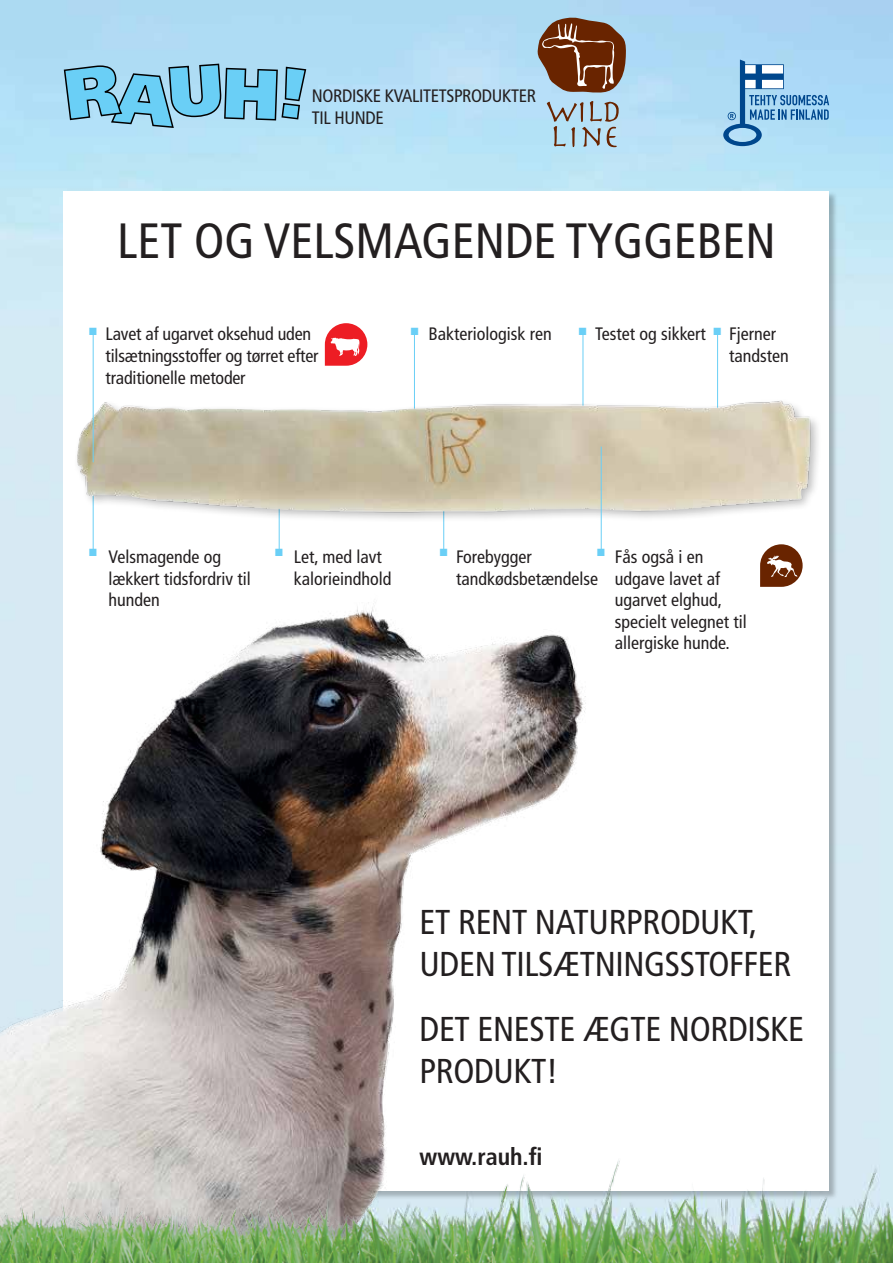
<style>
.page{position:relative;width:893px;height:1263px;background:#fff}
.page>*{position:absolute;margin:0;border:0;box-sizing:border-box;transform-origin:0 0}
.t1{font:condensed 49.5px "Frutiger";color:#231f20}
.t2{font:condensed 34.5px/41.4px "Frutiger";letter-spacing:-.01em;color:#231f20}
.t3{font:700 condensed 24px "Frutiger";color:#231f20}
.t4{font:condensed 18px/21.6px "Frutiger";color:#231f20}
.t5{font:condensed 18px/21.6px "Frutiger";letter-spacing:-.02em;color:#231f20}
.t6{font:10.5px "Zapf Dingbats ITC";color:#6acff6}
</style>
<div class="page">
<svg style="left:723px;top:60px;width:106px;height:86px;background:#8ebee0"></svg>
<svg style="left:64px;top:64px;width:242px;height:64px;background:#79bdd9"></svg>
<img style="left:0;top:578px;width:837px;height:549px">
<hr style="left:414px;top:331px;width:1px;height:132px;background:#6acff6">
<hr style="left:93px;top:447px;width:1px;height:105px;background:#6acff6">
<hr style="left:443px;top:447px;width:1px;height:108px;background:#6acff6">
<hr style="left:279px;top:447px;width:1px;height:108px;background:#6acff6">
<hr style="left:583px;top:331px;width:1px;height:132px;background:#6acff6">
<hr style="left:717px;top:331px;width:1px;height:132px;background:#6acff6">
<div style="left:74px;top:398px;width:748px;height:125px;background:#fff"></div>
<img style="left:37px;top:397px;width:830px;height:123px">
<hr style="left:601px;top:447px;width:1px;height:108px;background:#6acff6">
<svg style="left:760px;top:544px;width:43px;height:43px"></svg>
<hr style="left:93px;top:331px;width:1px;height:131px;background:#6acff6">
<svg style="left:325px;top:323px;width:42px;height:43px"></svg>
<img style="left:0;top:1127px;width:893px;height:136px">
<svg style="left:537px;top:16px;width:89px;height:78px;background:#85604c"></svg>
<svg style="left:547px;top:101px;width:72px;height:46px;background:#a7bcc6"></svg>
<p class="t5" style="left:312px;top:85px;width:226px">NORDISKE KVALITETSPRODUKTER<br>TIL HUNDE</p>
<p class="t1" style="left:117px;top:212px;width:660px">LET OG VELSMAGENDE TYGGEBEN</p>
<p class="t6" style="left:89px;top:326px;width:9px">■</p>
<p class="t4" style="left:106px;top:323px;width:214px">Lavet af ugarvet oksehud uden tilsætningsstoffer og tørret efter traditionelle metoder</p>
<p class="t4" style="left:428px;top:323px;width:125px">Bakteriologisk ren</p>
<p class="t4" style="left:595px;top:323px;width:112px">Testet og sikkert</p>
<p class="t4" style="left:729px;top:323px;width:61px">Fjerner tandsten</p>
<p class="t6" style="left:411px;top:326px;width:9px">■</p>
<p class="t6" style="left:579px;top:326px;width:9px">■</p>
<p class="t6" style="left:713px;top:326px;width:9px">■</p>
<p class="t6" style="left:89px;top:548px;width:9px">■</p>
<p class="t6" style="left:275px;top:548px;width:9px">■</p>
<p class="t6" style="left:440px;top:548px;width:9px">■</p>
<p class="t6" style="left:597px;top:548px;width:9px">■</p>
<p class="t4" style="left:109px;top:546px;width:144px">Velsmagende og lækkert tidsfordriv til hunden</p>
<p class="t4" style="left:294px;top:546px;width:99px">Let, med lavt kalorieindhold</p>
<p class="t4" style="left:456px;top:546px;width:143px">Forebygger tandkødsbetændelse</p>
<p class="t4" style="left:615px;top:546px;width:133px">Fås også i en udgave lavet af ugarvet elghud, specielt velegnet til allergiske hunde.</p>
<p class="t2" style="left:420px;top:902px;width:373px">ET RENT NATURPRODUKT,<br>UDEN TILSÆTNINGSSTOFFER</p>
<p class="t2" style="left:420px;top:1009px;width:386px">DET ENESTE ÆGTE NORDISKE<br>PRODUKT!</p>
<p class="t3" style="left:420px;top:1143px;width:125px">www.rauh.fi</p>
</div>
